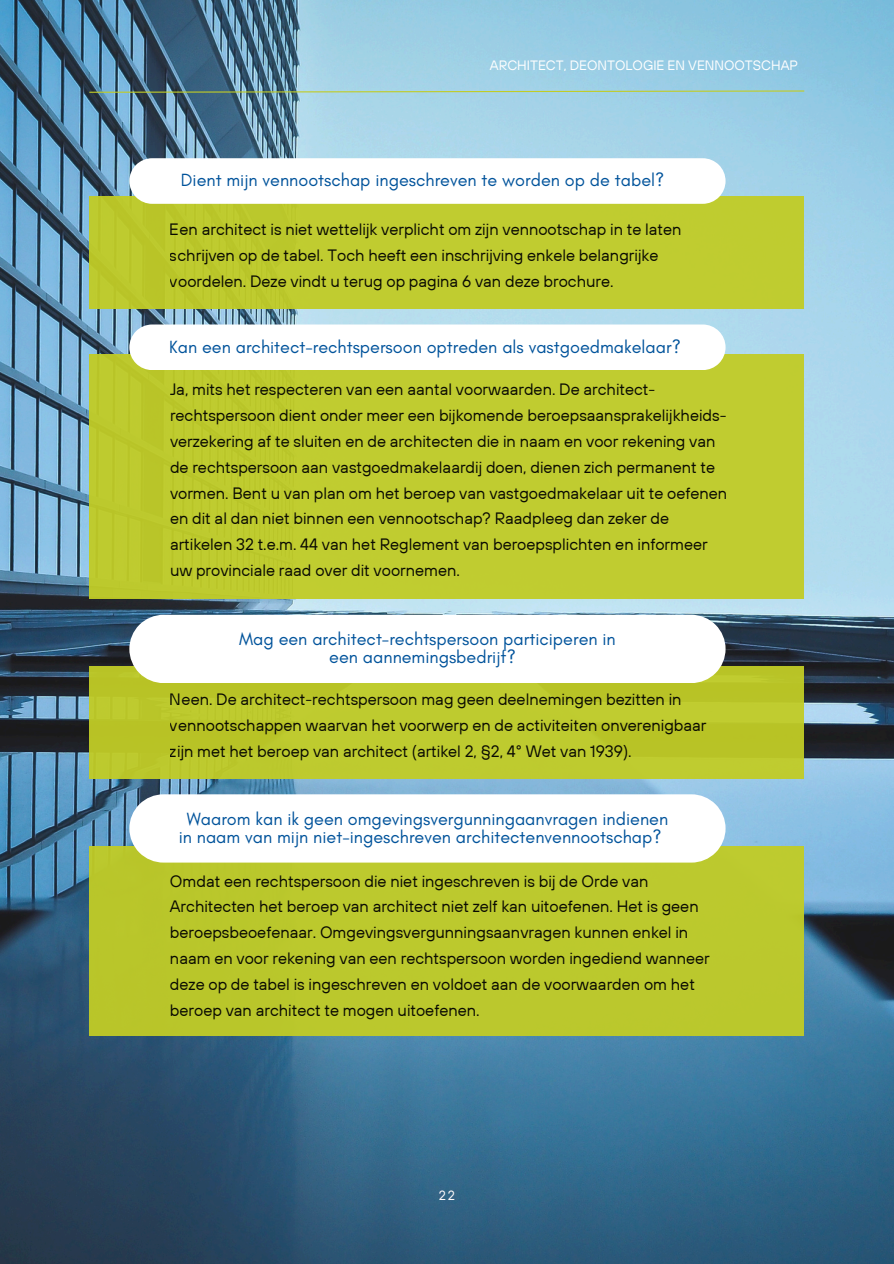
<style>
.page{position:relative;width:894px;height:1264px;background:#fff}
.page>*{position:absolute;margin:0;border:0;box-sizing:border-box;transform-origin:0 0}
.t1{font:18px/18px "Glacial Indifference";color:#00539b;text-align:center}
.t2{font:16.35px/25.8px "TT Hoves";color:#000}
.t3{font:13.5px "TT Hoves";color:#fff}
.t4{font:13.2px "TT Hoves";color:#fffbfb}
</style>
<div class="page">
<img style="left:0;top:0;width:893px;height:1263px">
<svg style="left:88px;top:90px;width:717px;height:3px;background:#9cbd8d"></svg>
<div style="left:89px;top:196px;width:714px;height:113px;background:#c0cc30"></div>
<svg style="left:129px;top:158px;width:596px;height:46px"></svg>
<div style="left:89px;top:354px;width:714px;height:245px;background:#c0cc30"></div>
<svg style="left:129px;top:324px;width:596px;height:46px"></svg>
<div style="left:89px;top:666px;width:714px;height:112px;background:#becb2f"></div>
<svg style="left:129px;top:615px;width:596px;height:68px"></svg>
<div style="left:89px;top:845px;width:715px;height:190px;background:#bbc82d"></div>
<svg style="left:129px;top:794px;width:596px;height:68px"></svg>
<p class="t3" style="left:490px;top:57px;width:309px">ARCHITECT, DEONTOLOGIE EN VENNOOTSCHAP</p>
<h1 class="t1" style="left:181px;top:171px;width:484px">Dient mijn vennootschap ingeschreven te worden op de tabel?</h1>
<p class="t2" style="left:170px;top:216px;width:513px">Een architect is niet wettel k verplicht om z n vennootschap in te laten schr ven op de tabel. Toch heeft een inschr ving enkele belangr ke voordelen. Deze vindt u terug op pagina 6 van deze brochure.</p>
<h1 class="t1" style="left:169px;top:337px;width:513px">Kan een architect-rechtspersoon optreden als vastgoedmakelaar?</h1>
<p class="t2" style="left:170px;top:376px;width:558px">Ja, mits het respecteren van een aantal voorwaarden. De architect&shy;rechtspersoon dient onder meer een b komende beroepsaansprakel kheids&shy;verzekering af te sluiten en de architecten die in naam en voor rekening van de rechtspersoon aan vastgoedmakelaard doen, dienen zich permanent te vormen. Bent u van plan om het beroep van vastgoedmakelaar uit te oefenen en dit al dan niet binnen een vennootschap? Raadpleeg dan zeker de artikelen 32 t.e.m. 44 van het Reglement van beroepsplichten en informeer uw provinciale raad over dit voornemen.</p>
<h1 class="t1" style="left:239px;top:630px;width:378px">Mag een architect-rechtspersoon participeren in een aannemingsbedrijf?</h1>
<p class="t2" style="left:170px;top:686px;width:538px">Neen. De architect-rechtspersoon mag geen deelnemingen bezitten in vennootschappen waarvan het voorwerp en de activiteiten onverenigbaar z n met het beroep van architect (artikel 2, §2, 4° Wet van 1939).</p>
<h1 class="t1" style="left:179px;top:809px;width:491px">Waarom kan ik geen omgevingsvergunningaanvragen indienen in naam van mijn niet-ingeschreven architectenvennootschap?</h1>
<p class="t2" style="left:170px;top:867px;width:541px">Omdat een rechtspersoon die niet ingeschreven is b de Orde van Architecten het beroep van architect niet zelf kan uitoefenen. Het is geen beroepsbeoefenaar. Omgevingsvergunningsaanvragen kunnen enkel in naam en voor rekening van een rechtspersoon worden ingediend wanneer deze op de tabel is ingeschreven en voldoet aan de voorwaarden om het beroep van architect te mogen uitoefenen.</p>
<p class="t4" style="left:438px;top:1186px;width:17px">22</p>
</div>
